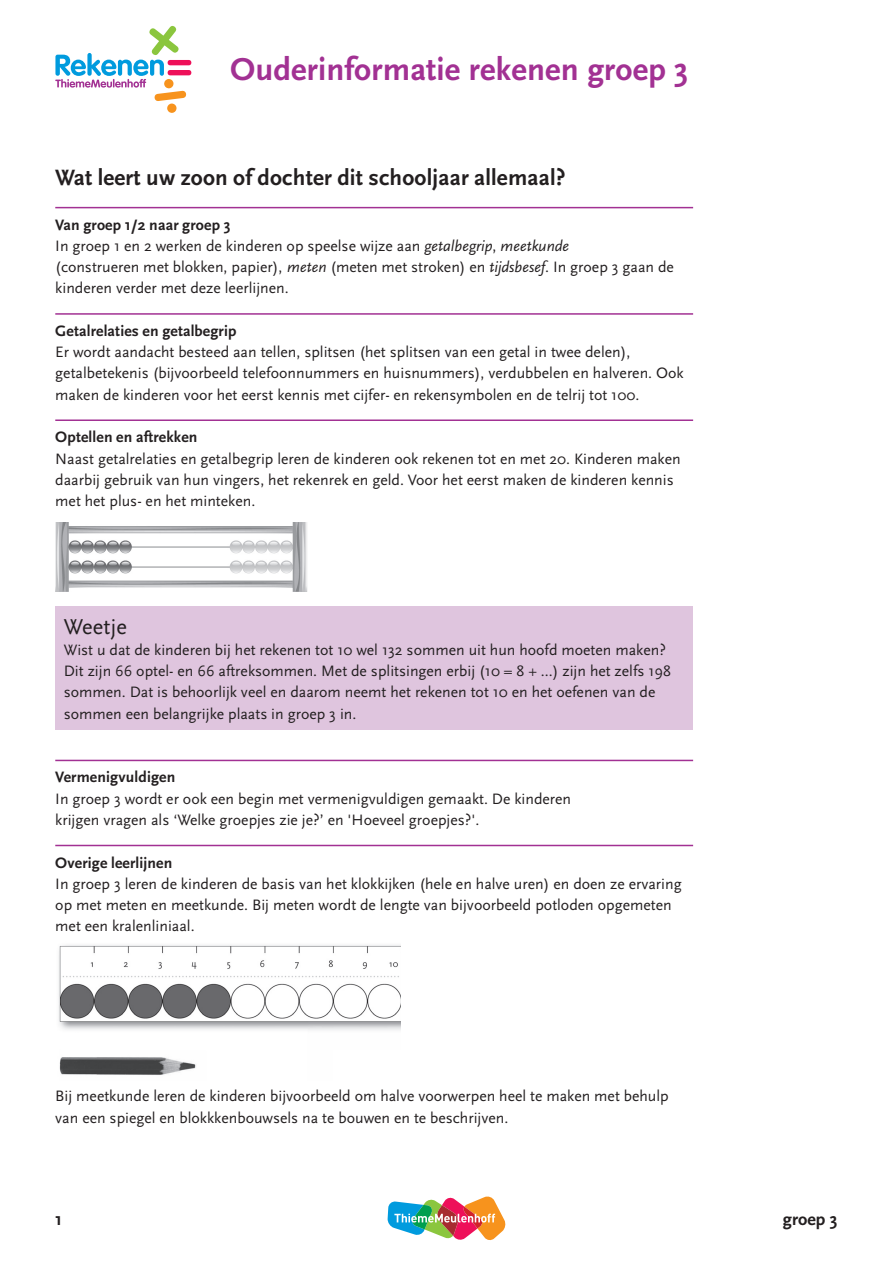
<style>
.page{position:relative;width:893px;height:1263px;background:#fff}
.page>*{position:absolute;margin:0;border:0;box-sizing:border-box;transform-origin:0 0}
.t1{font:700 33px "Scala Sans";letter-spacing:.005em;color:#a23193}
.t2{font:700 23.25px "Scala Sans";letter-spacing:.01em;color:#231f20}
.t3{font:22.5px "Scala Sans";letter-spacing:.01em;color:#231f20}
.t4{font:700 18px "Scala Sans";color:#231f20}
.t5{font:15.75px/21.3px "Scala Sans";color:#231f20}
.t6{font:700 15.75px "Scala Sans";letter-spacing:.01em;color:#231f20}
.s1{font-weight:700}
.s2{font-style:italic}
</style>
<div class="page">
<hr style="left:55px;top:207px;width:638px;height:1px;background:#a23193">
<hr style="left:55px;top:313px;width:638px;height:2px;background:#a23193">
<hr style="left:55px;top:419px;width:638px;height:2px;background:#a23193">
<hr style="left:55px;top:760px;width:638px;height:1px;background:#a23193">
<hr style="left:55px;top:845px;width:638px;height:1px;background:#a23193">
<img style="left:55px;top:523px;width:252px;height:68px">
<img style="left:58px;top:945px;width:343px;height:130px">
<div style="left:55px;top:606px;width:638px;height:123px;background:#dfc5de"></div>
<svg style="left:55px;top:26px;width:136px;height:87px"></svg>
<svg style="left:387px;top:1196px;width:119px;height:45px"></svg>
<h1 class="t1" style="left:230px;top:52px;width:460px">Ouderinformatie rekenen groep 3</h1>
<h2 class="t2" style="left:55px;top:165px;width:512px">Wat leert uw zoon of dochter dit schooljaar allemaal?</h2>
<p class="t5" style="left:55px;top:214px;width:620px"><span class="s1">Van groep 1/2 naar groep 3<br></span>In groep 1 en 2 werken de kinderen op speelse wijze aan <span class="s2">getalbegrip</span>, <span class="s2">meetkunde<br></span>(construeren met blokken, papier), <span class="s2">meten</span> (meten met stroken) en <span class="s2">tijdsbesef</span>. In groep 3 gaan de kinderen verder met deze leerlijnen.</p>
<p class="t6" style="left:55px;top:322px;width:183px">Getalrelaties en getalbegrip</p>
<p class="t5" style="left:55px;top:342px;width:630px">Er wordt aandacht besteed aan tellen, splitsen (het splitsen van een getal in twee delen), getalbetekenis (bijvoorbeeld telefoonnummers en huisnummers), verdubbelen en halveren. Ook maken de kinderen voor het eerst kennis met cijfer- en rekensymbolen en de telrij tot 100.</p>
<p class="t6" style="left:55px;top:429px;width:144px">Optellen en aftrekken</p>
<p class="t5" style="left:55px;top:448px;width:627px">Naast getalrelaties en getalbegrip leren de kinderen ook rekenen tot en met 20. Kinderen maken daarbij gebruik van hun vingers, het rekenrek en geld. Voor het eerst maken de kinderen kennis met het plus- en het minteken.</p>
<h3 class="t3" style="left:64px;top:614px;width:65px">Weetje</h3>
<p class="t5" style="left:64px;top:639px;width:609px">Wist u dat de kinderen bij het rekenen tot 10 wel 132 sommen uit hun hoofd moeten maken?<br>Dit zijn 66 optel- en 66 aftreksommen. Met de splitsingen erbij (10 = 8 + ...) zijn het zelfs 198 sommen. Dat is behoorlijk veel en daarom neemt het rekenen tot 10 en het oefenen van de sommen een belangrijke plaats in groep 3 in.</p>
<p class="t6" style="left:55px;top:769px;width:122px">Vermenigvuldigen</p>
<p class="t5" style="left:55px;top:788px;width:517px">In groep 3 wordt er ook een begin met vermenigvuldigen gemaakt. De kinderen krijgen vragen als ‘Welke groepjes zie je?’ en 'Hoeveel groepjes?'.</p>
<p class="t6" style="left:55px;top:854px;width:119px">Overige leerlijnen</p>
<p class="t5" style="left:55px;top:873px;width:628px">In groep 3 leren de kinderen de basis van het klokkijken (hele en halve uren) en doen ze ervaring op met meten en meetkunde. Bij meten wordt de lengte van bijvoorbeeld potloden opgemeten met een kralenliniaal.</p>
<p class="t5" style="left:55px;top:1086px;width:615px">Bij meetkunde leren de kinderen bijvoorbeeld om halve voorwerpen heel te maken met behulp van een spiegel en blokkkenbouwsels na te bouwen en te beschrijven.</p>
<p class="t4" style="left:55px;top:1209px;width:9px">1</p>
<p class="t4" style="left:783px;top:1209px;width:56px">groep 3</p>
</div>
